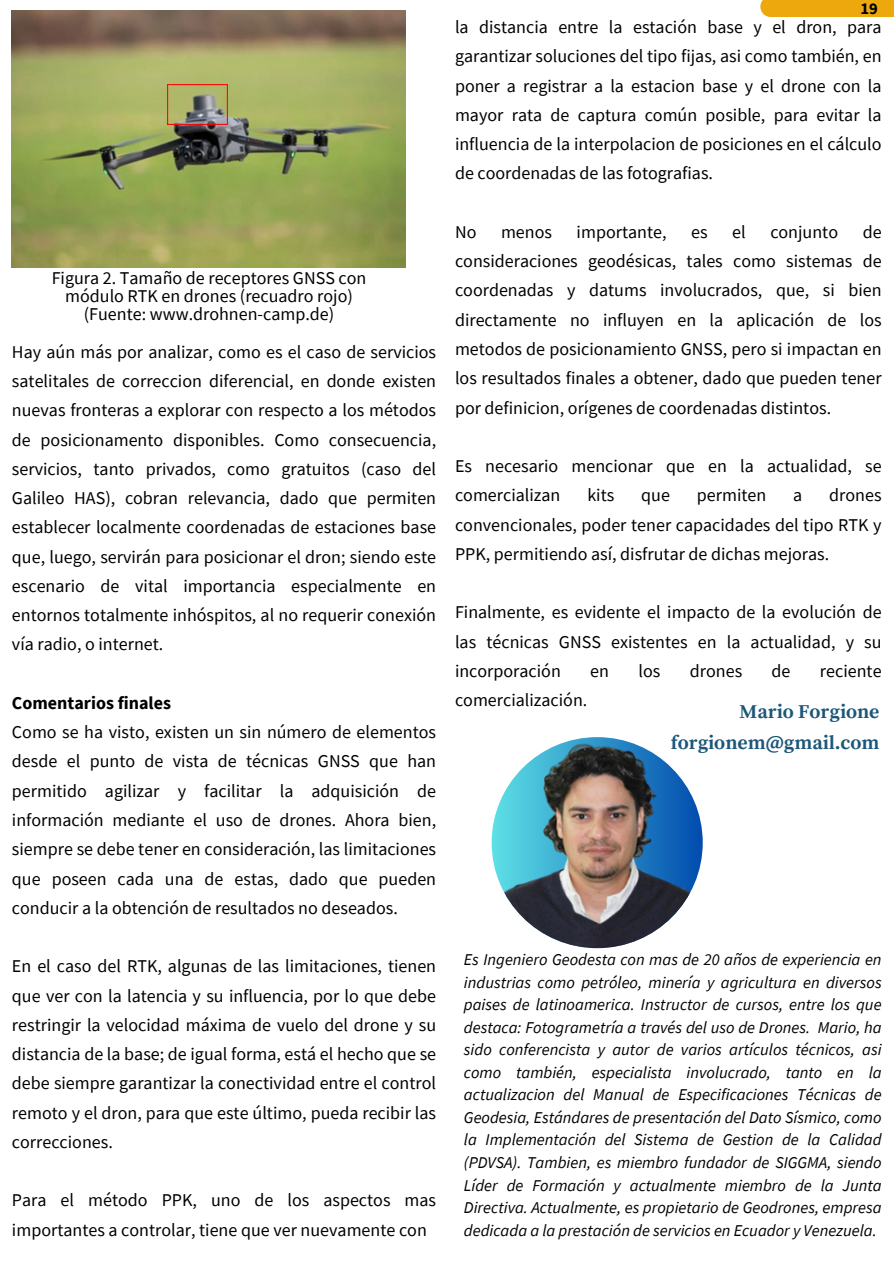
<style>
.page{position:relative;width:894px;height:1264px;background:#fff}
.page>*{position:absolute;margin:0;border:0;box-sizing:border-box;transform-origin:0 0}
.t1{font:700 19.5px/31.5px "Source Serif Pro";color:#1c5779;text-align:right}
.t2{font:18px/29.2px "Source Sans Pro";color:#000;text-align:justify}
.t3{font:700 18px "Source Sans Pro";color:#000}
.t4{font:italic 16.5px/22.5px "Source Sans Pro";color:#000;text-align:justify}
.t5{font:700 16.5px "Source Sans Pro";color:#000}
</style>
<div class="page">
<img style="left:12px;top:11px;width:394px;height:256px">
<img style="left:167px;top:84px;width:60px;height:40px">
<img style="left:491px;top:737px;width:211px;height:211px;border-radius:50%">
<div style="left:760px;top:0;width:133px;height:17px;background:#eca80c"></div>
<p class="t2" style="left:52px;top:268px;width:316px;line-height:18px;text-align:center">Figura 2. Tamaño de receptores GNSS con módulo RTK en drones (recuadro rojo) (Fuente: www.drohnen-camp.de)</p>
<p class="t2" style="left:12px;top:337px;width:425px">Hay aún más por analizar, como es el caso de servicios satelitales de correccion diferencial, en donde existen nuevas fronteras a explorar con respecto a los métodos de posicionamento disponibles. Como consecuencia, servicios, tanto privados, como gratuitos (caso del Galileo HAS), cobran relevancia, dado que permiten establecer localmente coordenadas de estaciones base que, luego, servirán para posicionar el dron; siendo este escenario de vital importancia especialmente en entornos totalmente inhóspitos, al no requerir conexión vía radio, o internet.</p>
<p class="t3" style="left:12px;top:691px;width:160px">Comentarios finales</p>
<p class="t2" style="left:12px;top:717px;width:425px">Como se ha visto, existen un sin número de elementos desde el punto de vista de técnicas GNSS que han permitido agilizar y facilitar la adquisición de información mediante el uso de drones. Ahora bien, siempre se debe tener en consideración, las limitaciones que poseen cada una de estas, dado que pueden conducir a la obtención de resultados no deseados.</p>
<p class="t2" style="left:12px;top:951px;width:425px">En el caso del RTK, algunas de las limitaciones, tienen que ver con la latencia y su influencia, por lo que debe restringir la velocidad máxima de vuelo del drone y su distancia de la base; de igual forma, está el hecho que se debe siempre garantizar la conectividad entre el control remoto y el dron, para que este último, pueda recibir las correcciones.</p>
<p class="t2" style="left:12px;top:1185px;width:425px">Para el método PPK, uno de los aspectos mas importantes a controlar, tiene que ver nuevamente con</p>
<p class="t5" style="left:860px;top:-2px;width:19px">19</p>
<p class="t2" style="left:455px;top:12px;width:428px">la distancia entre la estación base y el dron, para garantizar soluciones del tipo fijas, asi como también, en poner a registrar a la estacion base y el drone con la mayor rata de captura común posible, para evitar la influencia de la interpolacion de posiciones en el cálculo de coordenadas de las fotografias.</p>
<p class="t2" style="left:455px;top:217px;width:428px;text-indent:407px">de consideraciones geodésicas, tales como sistemas de coordenadas y datums involucrados, que, si bien directamente no influyen en la aplicación de los metodos de posicionamiento GNSS, pero si impactan en los resultados finales a obtener, dado que pueden tener por definicion, orígenes de coordenadas distintos.</p>
<p class="t2" style="left:455px;top:217px;width:23px">No</p>
<p class="t2" style="left:501px;top:217px;width:52px">menos</p>
<p class="t2" style="left:576px;top:217px;width:91px">importante,</p>
<p class="t2" style="left:691px;top:217px;width:18px">es</p>
<p class="t2" style="left:732px;top:217px;width:15px">el</p>
<p class="t2" style="left:770px;top:217px;width:69px">conjunto</p>
<p class="t2" style="left:455px;top:451px;width:428px">Es necesario mencionar que en la actualidad, se comercializan</p>
<p class="t2" style="left:455px;top:480px;width:428px;text-indent:374px">drones convencionales, poder tener capacidades del tipo RTK y PPK, permitiendo así, disfrutar de dichas mejoras.</p>
<p class="t2" style="left:587px;top:480px;width:28px">kits</p>
<p class="t2" style="left:641px;top:480px;width:30px">que</p>
<p class="t2" style="left:696px;top:480px;width:71px">permiten</p>
<p class="t2" style="left:793px;top:480px;width:11px">a</p>
<p class="t2" style="left:455px;top:597px;width:428px">Finalmente, es evidente el impacto de la evolución de las técnicas GNSS existentes en la actualidad, y su incorporación</p>
<p class="t2" style="left:590px;top:656px;width:20px">en</p>
<p class="t2" style="left:638px;top:656px;width:23px">los</p>
<p class="t2" style="left:689px;top:656px;width:54px">drones</p>
<p class="t2" style="left:771px;top:656px;width:20px">de</p>
<p class="t2" style="left:819px;top:656px;width:63px">reciente</p>
<p class="t2" style="left:455px;top:685px;width:134px">comercialización.</p>
<p class="t1" style="left:670px;top:696px;width:210px">Mario Forgione forgionem@gmail.com</p>
<p class="t4" style="left:464px;top:948px;width:419px">Es Ingeniero Geodesta con mas de 20 años de experiencia en industrias como petróleo, minería y agricultura en diversos paises de latinoamerica. Instructor de cursos, entre los que destaca: Fotogrametría a través del uso de Drones. Mario, ha sido conferencista y autor de varios artículos técnicos, asi como también, especialista involucrado, tanto en la actualizacion del Manual de Especificaciones Técnicas de Geodesia, Estándares de presentación del Dato Sísmico, como la Implementación del Sistema de Gestion de la Calidad (PDVSA). Tambien, es miembro fundador de SIGGMA, siendo Líder de Formación y actualmente miembro de la Junta Directiva. Actualmente, es propietario de Geodrones, empresa dedicada a la prestación de servicios en Ecuador y Venezuela.</p>
</div>
